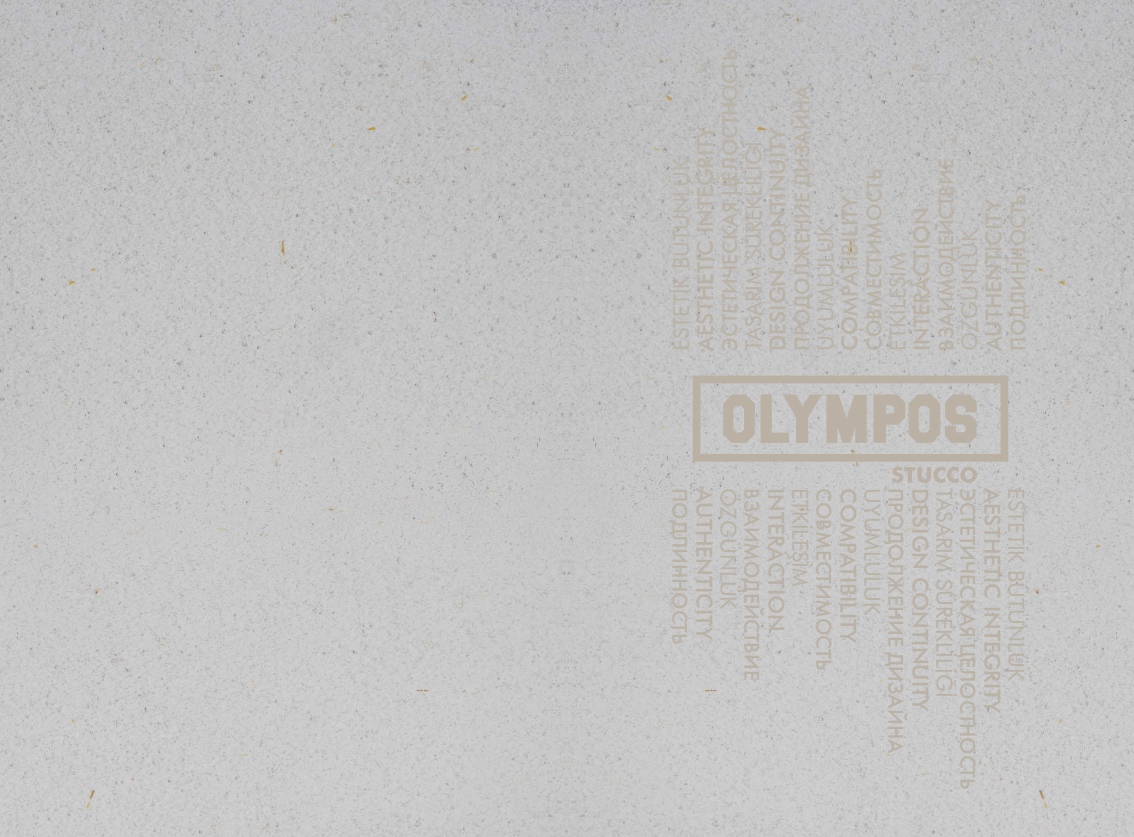
<style>
.page{position:relative;width:1134px;height:837px;background:#fff}
.page>*{position:absolute;margin:0;border:0;box-sizing:border-box;transform-origin:0 0}
.t1{font:22px "Futura Medium C";color:#bab2a5}
.t2{font:500 22px "Futura BT";color:#bab2a5}
.t3{font:22px "Futura BT";color:#bab2a5}
</style>
<div class="page">
<img style="left:0;top:0;width:1134px;height:836px">
<svg style="left:693px;top:375px;width:315px;height:107px;background:#c1bdb7"></svg>
<p class="t1" style="left:717px;top:350px;width:302px;rotate:-90deg">ЭСТЕТИЧЕСКАЯ ЦЕЛОСТНОСТЬ</p>
<p class="t1" style="left:789px;top:350px;width:266px;rotate:-90deg">ПРОДОЛЖЕНИЕ ДИЗАЙНА</p>
<p class="t2" style="left:692px;top:350px;width:227px;rotate:-90deg">AESTHETIC INTEGRITY</p>
<p class="t2" style="left:764px;top:350px;width:225px;rotate:-90deg">DESIGN CONTINUITY</p>
<p class="t3" style="left:740px;top:350px;width:211px;rotate:-90deg">TASARIM SÜREKLİLİĞİ</p>
<p class="t3" style="left:668px;top:350px;width:195px;rotate:-90deg">ESTETİK BÜTÜNLÜK</p>
<p class="t1" style="left:933px;top:350px;width:194px;rotate:-90deg">ВЗАИМОДЕЙСТВИЕ</p>
<p class="t1" style="left:861px;top:350px;width:183px;rotate:-90deg">СОВМЕСТИМОСТЬ</p>
<p class="t2" style="left:980px;top:350px;width:153px;rotate:-90deg">AUTHENTICITY</p>
<p class="t1" style="left:1005px;top:350px;width:157px;rotate:-90deg">ПОДЛИННОСТЬ</p>
<p class="t2" style="left:836px;top:350px;width:157px;rotate:-90deg">COMPATIBILITY</p>
<p class="t2" style="left:908px;top:350px;width:145px;rotate:-90deg">INTERACTION</p>
<p class="t3" style="left:812px;top:350px;width:128px;rotate:-90deg">UYUMLULUK</p>
<p class="t3" style="left:956px;top:350px;width:123px;rotate:-90deg">ÖZGÜNLÜK</p>
<p class="t3" style="left:884px;top:350px;width:100px;rotate:-90deg">ETKİLEŞİM</p>
<p class="t1" style="left:692px;top:488px;width:157px;rotate:90deg">ПОДЛИННОСТЬ</p>
<p class="t2" style="left:718px;top:488px;width:153px;rotate:90deg">AUTHENTICITY</p>
<p class="t3" style="left:742px;top:488px;width:123px;rotate:90deg">ÖZGÜNLÜK</p>
<p class="t1" style="left:764px;top:488px;width:194px;rotate:90deg">ВЗАИМОДЕЙСТВИЕ</p>
<p class="t2" style="left:790px;top:488px;width:145px;rotate:90deg">INTERACTION</p>
<p class="t3" style="left:814px;top:488px;width:100px;rotate:90deg">ETKİLEŞİM</p>
<p class="t1" style="left:836px;top:488px;width:183px;rotate:90deg">СОВМЕСТИМОСТЬ</p>
<p class="t2" style="left:862px;top:488px;width:157px;rotate:90deg">COMPATIBILITY</p>
<p class="t3" style="left:886px;top:488px;width:128px;rotate:90deg">UYUMLULUK</p>
<p class="t1" style="left:908px;top:488px;width:266px;rotate:90deg">ПРОДОЛЖЕНИЕ ДИЗАЙНА</p>
<p class="t2" style="left:934px;top:488px;width:225px;rotate:90deg">DESIGN CONTINUITY</p>
<p class="t3" style="left:958px;top:488px;width:211px;rotate:90deg">TASARIM SÜREKLİLİĞİ</p>
<p class="t1" style="left:980px;top:488px;width:302px;rotate:90deg">ЭСТЕТИЧЕСКАЯ ЦЕЛОСТНОСТЬ</p>
<p class="t2" style="left:1006px;top:488px;width:227px;rotate:90deg">AESTHETIC INTEGRITY</p>
<p class="t3" style="left:1030px;top:488px;width:195px;rotate:90deg">ESTETİK BÜTÜNLÜK</p>
</div>
